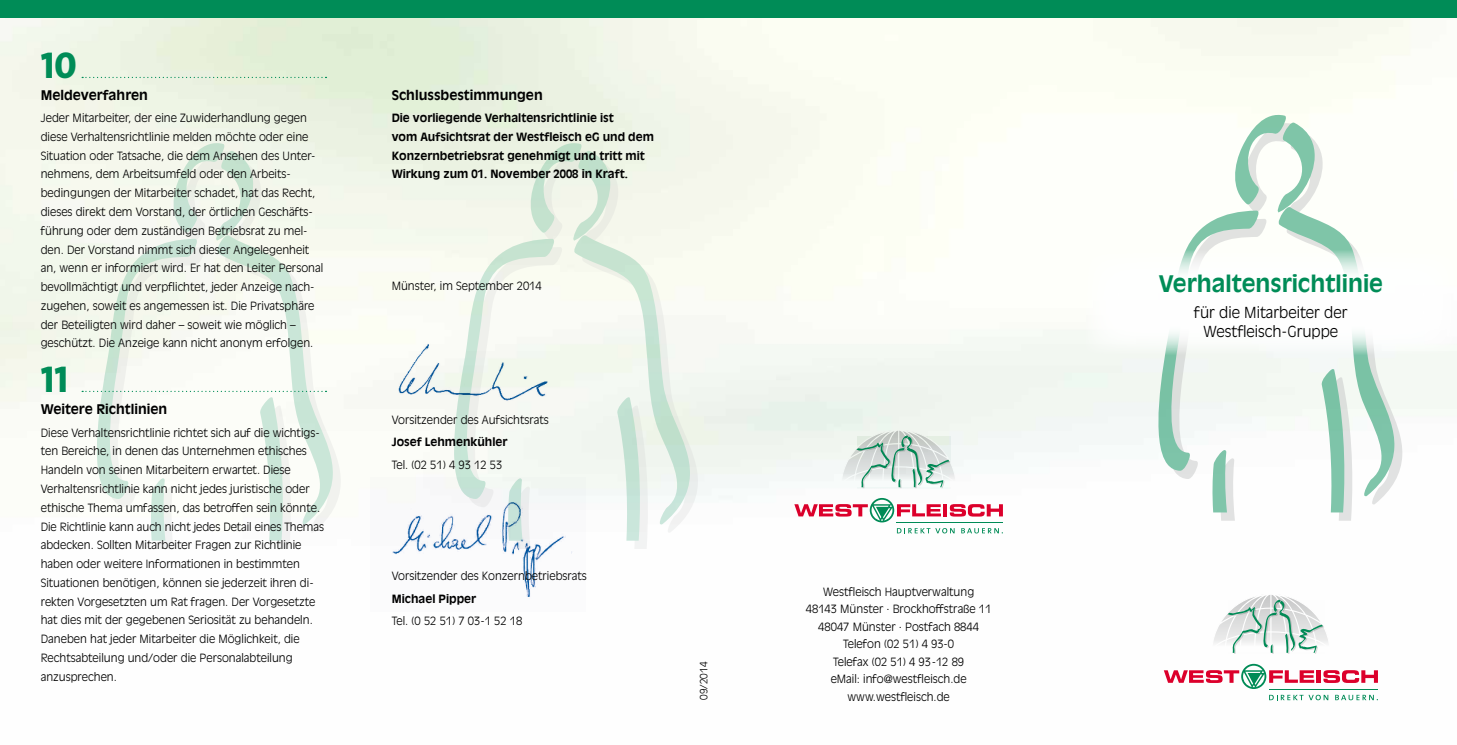
<style>
.page{position:relative;width:1457px;height:745px;background:#fff}
.page>*{position:absolute;margin:0;border:0;box-sizing:border-box;transform-origin:0 0}
.t1{font:37.5px "The Sans Extra Bold Caps";color:#008c57}
.t2{font:700 22.5px "Antique Olive";color:#008c57}
.t3{font:300 15px/18.8px "Antique Olive";color:#000;text-align:center}
.t4{font:700 13.12px "Antique Olive";color:#000}
.t5{font:300 11.25px/18.8px "Antique Olive";color:#000}
.t6{font:700 11.25px/18.8px "Antique Olive";color:#000}
.t7{font:300 10px "Antique Olive";color:#000}
</style>
<div class="page">
<img style="left:0;top:18px;width:1456px;height:683px">
<div style="left:0;top:0;width:1456px;height:18px;background:#008c57"></div>
<svg style="left:586px;top:147px;width:112px;height:401px;fill:#f7f8f1"></svg>
<svg style="left:445px;top:139px;width:245px;height:401px;fill:#f3f7ed"></svg>
<svg style="left:96px;top:147px;width:245px;height:401px"></svg>
<svg style="left:88px;top:139px;width:245px;height:401px;fill:#f7f9ef"></svg>
<svg style="left:1157px;top:119px;width:245px;height:401px"></svg>
<svg style="left:1149px;top:111px;width:245px;height:401px"></svg>
<svg style="left:1163px;top:663px;width:151px;height:25px"></svg>
<hr style="left:1316px;top:669px;width:4px;height:13px;background:#dd002c">
<svg style="left:1323px;top:669px;width:54px;height:13px"></svg>
<svg style="left:1210px;top:593px;width:120px;height:60px"></svg>
<svg style="left:1269px;top:694px;width:59px;height:5px"></svg>
<svg style="left:1335px;top:694px;width:42px;height:5px"></svg>
<hr style="left:1268px;top:688px;width:109px;height:1px;background:#008c57">
<div style="left:1084px;top:250px;width:372px;height:104px;background:#fff"></div>
<svg style="left:840px;top:429px;width:116px;height:59px"></svg>
<svg style="left:794px;top:497px;width:208px;height:36px"></svg>
<hr style="left:896px;top:522px;width:106px;height:1px;background:#008c57">
<svg style="left:82px;top:77px;width:244px;height:1px"></svg>
<svg style="left:82px;top:390px;width:244px;height:2px"></svg>
<img style="left:391px;top:338px;width:171px;height:73px">
<img style="left:370px;top:477px;width:216px;height:134px">
<h1 class="t1" style="left:41px;top:34px;width:37px">10</h1>
<p class="t4" style="left:41px;top:87px;width:109px">Meldeverfahren</p>
<p class="t5" style="left:41px;top:108px;width:284px">Jeder Mitarbeiter, der eine Zuwiderhandlung gegen diese Verhaltensrichtlinie melden möchte oder eine Situation oder Tatsache, die dem Ansehen des Unter&shy;nehmens, dem Arbeitsumfeld oder den Arbeits&shy;bedingungen der Mitarbeiter schadet, hat das Recht, dieses direkt dem Vorstand, der örtlichen Geschäfts&shy;führung oder dem zuständigen Betriebsrat zu mel&shy;den. Der Vorstand nimmt sich dieser Angelegenheit an, wenn er informiert wird. Er hat den Leiter Personal bevollmächtigt und verpflichtet, jeder Anzeige nach&shy;zugehen, soweit es angemessen ist. Die Privatsphäre der Beteiligten wird daher – soweit wie möglich – geschützt. Die Anzeige kann nicht anonym erfolgen.</p>
<h1 class="t1" style="left:41px;top:348px;width:29px">11</h1>
<p class="t4" style="left:41px;top:401px;width:128px">Weitere Richtlinien</p>
<p class="t5" style="left:41px;top:422px;width:285px">Diese Verhaltensrichtlinie richtet sich auf die wichtigs&shy;ten Bereiche, in denen das Unternehmen ethisches Handeln von seinen Mitarbeitern erwartet. Diese Verhaltensrichtlinie kann nicht jedes juristische oder ethische Thema umfassen, das betroffen sein könnte.<br>Die Richtlinie kann auch nicht jedes Detail eines Themas abdecken. Sollten Mitarbeiter Fragen zur Richtlinie haben oder weitere Informationen in bestimmten Situationen benötigen, können sie jederzeit ihren di&shy;rekten Vorgesetzten um Rat fragen. Der Vorgesetzte hat dies mit der gegebenen Seriosität zu behandeln.<br>Daneben hat jeder Mitarbeiter die Möglichkeit, die Rechtsabteilung und/oder die Personalabteilung anzusprechen.</p>
<p class="t4" style="left:392px;top:87px;width:152px">Schlussbestimmungen</p>
<p class="t6" style="left:392px;top:108px;width:264px">Die vorliegende Verhaltensrichtlinie ist<br>vom Aufsichtsrat der Westfleisch eG und dem Konzernbetriebsrat genehmigt und tritt mit Wirkung zum 01. November 2008 in Kraft.</p>
<p class="t5" style="left:392px;top:276px;width:152px">Münster, im September 2014</p>
<p class="t5" style="left:392px;top:410px;width:159px">Vorsitzender des Aufsichtsrats</p>
<p class="t6" style="left:392px;top:432px;width:117px">Josef Lehmenkühler</p>
<p class="t5" style="left:392px;top:454px;width:112px">Tel. (02 51) 4 93 12 53</p>
<p class="t5" style="left:392px;top:566px;width:197px">Vorsitzender des Konzernbetriebsrats</p>
<p class="t6" style="left:392px;top:588px;width:86px">Michael Pipper</p>
<p class="t5" style="left:392px;top:610px;width:132px">Tel. (0 52 51) 7 03-1 52 18</p>
<p class="t7" style="left:698px;top:699px;width:39px;rotate:-90deg">09/2014</p>
<p class="t5" style="left:805px;top:582px;width:187px;line-height:17.5px;text-align:center">Westfleisch Hauptverwaltung<br>48143 Münster · Brockhoffstraße 11<br>48047 Münster · Postfach 8844<br>Telefon (02 51) 4 93-0<br>Telefax (02 51) 4 93-12 89<br>eMail: info@westfleisch.de www.westfleisch.de</p>
<h2 class="t2" style="left:1158px;top:270px;width:226px">Verhaltensrichtlinie</h2>
<h3 class="t3" style="left:1194px;top:303px;width:155px">für die Mitarbeiter der<br>Westfleisch-Gruppe</h3>
</div>
